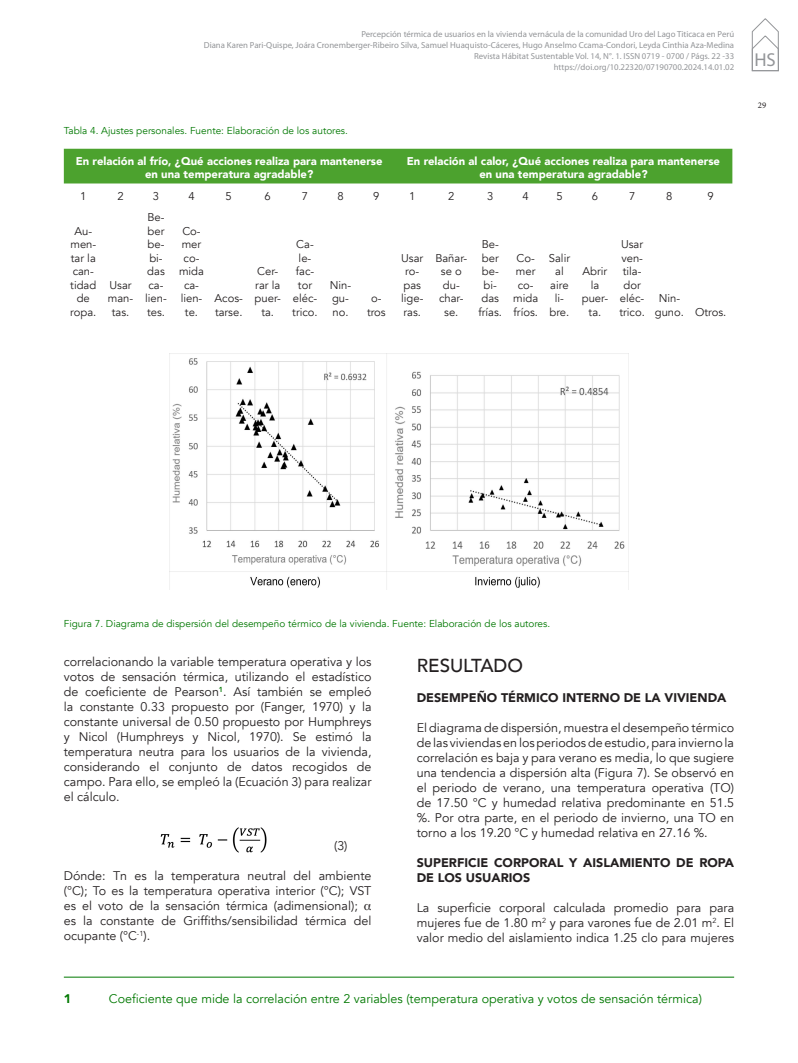
<style>
.page{position:relative;width:798px;height:1063px;background:#fff}
.page>*{position:absolute;margin:0;border:0;box-sizing:border-box;transform-origin:0 0}
._09_TITULOS_TEXTOS{font:500 18.75px "Avenir";color:#231f20}
.t1{font:18.75px "Myriad Pro";color:#939598}
._07_CUERPO_TEXTO{font:12.5px/15px "Avenir";color:#231f20;text-align:justify}
._15_NOTAS_AL_PIE{font:12.5px "Avenir";color:#007800}
._10_SUBTITULOS__2_2{font:900 12.5px/15px "Avenir";color:#231f20}
._15_NOTAS_AL_PIE-2{font:900 12.5px "Avenir";color:#007800}
._13_TEXTOS_TABLAS{font:11.25px/13.5px "Avenir";color:#231f20;text-align:center}
._12_TITULOS_TABLAS{font:900 11.25px/13.5px "Avenir";color:#fff;text-align:center}
._14_PIE_DE_FOTOS{font:10px "Avenir";color:#007800}
.t2{font:8.75px/11.2px "Myriad Pro";color:#939598;text-align:right}
.t3{font:8.75px "Minion Pro";color:#231f20}
.s1{font-family:"Times"}
</style>
<div class="page">
<svg style="left:751px;top:18px;width:27px;height:53px"></svg>
<div style="left:64px;top:149px;width:668px;height:34px;background:#4ca22e"></div>
<img style="left:169px;top:353px;width:459px;height:237px">
<hr style="left:64px;top:977px;width:669px;height:1px;background:#007800">
<img style="left:160px;top:827px;width:107px;height:26px">
<p class="t2" style="left:204px;top:28px;width:531px">Percepción térmica de usuarios en la vivienda vernácula de la comunidad Uro del Lago Titicaca en Perú<br>Diana Karen Pari-Quispe, Joára Cronemberger-Ribeiro Silva, Samuel Huaquisto-Cáceres, Hugo Anselmo Ccama-Condori, Leyda Cinthia Aza-Medina Revista Hábitat Sustentable Vol. 14, N°. 1. ISSN 0719 - 0700 / Págs. 22 -33<br>https://doi.org/10.22320/07190700.2024.14.01.02</p>
<p class="_14_PIE_DE_FOTOS" style="left:64px;top:125px;width:285px">Tabla 4. Ajustes personales. Fuente: Elaboración de los autores.</p>
<p class="_12_TITULOS_TABLAS" style="left:76px;top:154px;width:308px">En relación al frío, ¿Qué acciones realiza para mantenerse en una temperatura agradable?</p>
<p class="_12_TITULOS_TABLAS" style="left:406px;top:154px;width:314px">En relación al calor, ¿Qué acciones realiza para mantenerse en una temperatura agradable?</p>
<p class="_13_TEXTOS_TABLAS" style="left:80px;top:189px;width:8px">1</p>
<p class="_13_TEXTOS_TABLAS" style="left:117px;top:189px;width:8px">2</p>
<p class="_13_TEXTOS_TABLAS" style="left:153px;top:189px;width:8px">3</p>
<p class="_13_TEXTOS_TABLAS" style="left:188px;top:189px;width:8px">4</p>
<p class="_13_TEXTOS_TABLAS" style="left:225px;top:189px;width:8px">5</p>
<p class="_13_TEXTOS_TABLAS" style="left:264px;top:189px;width:8px">6</p>
<p class="_13_TEXTOS_TABLAS" style="left:302px;top:189px;width:8px">7</p>
<p class="_13_TEXTOS_TABLAS" style="left:337px;top:189px;width:8px">8</p>
<p class="_13_TEXTOS_TABLAS" style="left:373px;top:189px;width:8px">9</p>
<p class="_13_TEXTOS_TABLAS" style="left:409px;top:189px;width:8px">1</p>
<p class="_13_TEXTOS_TABLAS" style="left:448px;top:189px;width:8px">2</p>
<p class="_13_TEXTOS_TABLAS" style="left:487px;top:189px;width:8px">3</p>
<p class="_13_TEXTOS_TABLAS" style="left:522px;top:189px;width:8px">4</p>
<p class="_13_TEXTOS_TABLAS" style="left:556px;top:189px;width:8px">5</p>
<p class="_13_TEXTOS_TABLAS" style="left:591px;top:189px;width:8px">6</p>
<p class="_13_TEXTOS_TABLAS" style="left:628px;top:189px;width:8px">7</p>
<p class="_13_TEXTOS_TABLAS" style="left:666px;top:189px;width:8px">8</p>
<p class="_13_TEXTOS_TABLAS" style="left:707px;top:189px;width:8px">9</p>
<p class="_13_TEXTOS_TABLAS" style="left:70px;top:224px;width:28px">Au&shy;men&shy;tar la can&shy;tidad de ropa.</p>
<p class="_13_TEXTOS_TABLAS" style="left:145px;top:211px;width:23px">Be&shy;ber be&shy;bi&shy;das ca&shy;lien&shy;tes.</p>
<p class="_13_TEXTOS_TABLAS" style="left:179px;top:224px;width:26px">Co&shy;mer co&shy;mida ca&shy;lien&shy;te.</p>
<p class="_13_TEXTOS_TABLAS" style="left:292px;top:238px;width:27px">Ca&shy;le&shy;fac&shy;tor eléc&shy;trico.</p>
<p class="_13_TEXTOS_TABLAS" style="left:478px;top:238px;width:25px">Be&shy;ber be&shy;bi&shy;das frías.</p>
<p class="_13_TEXTOS_TABLAS" style="left:619px;top:238px;width:27px">Usar ven&shy;tila&shy;dor eléc&shy;trico.</p>
<p class="_13_TEXTOS_TABLAS" style="left:513px;top:251px;width:26px">Co&shy;mer co&shy;mida fríos.</p>
<p class="_13_TEXTOS_TABLAS" style="left:548px;top:251px;width:23px">Salir al aire li&shy;bre.</p>
<p class="_13_TEXTOS_TABLAS" style="left:401px;top:251px;width:24px">Usar ro&shy;pas lige&shy;ras.</p>
<p class="_13_TEXTOS_TABLAS" style="left:435px;top:251px;width:33px">Bañar&shy;se o du&shy;char&shy;se.</p>
<p class="_13_TEXTOS_TABLAS" style="left:581px;top:265px;width:28px">Abrir la puer&shy;ta.</p>
<p class="_13_TEXTOS_TABLAS" style="left:254px;top:265px;width:28px">Cer&shy;rar la puer&shy;ta.</p>
<p class="_13_TEXTOS_TABLAS" style="left:329px;top:278px;width:23px;text-align:left">Nin&shy;gu&shy;no.</p>
<p class="_13_TEXTOS_TABLAS" style="left:108px;top:278px;width:27px">Usar man&shy;tas.</p>
<p class="_13_TEXTOS_TABLAS" style="left:654px;top:292px;width:30px">Nin&shy;guno.</p>
<p class="_13_TEXTOS_TABLAS" style="left:214px;top:292px;width:30px;text-align:left">Acos&shy;tarse.</p>
<p class="_13_TEXTOS_TABLAS" style="left:367px;top:292px;width:20px">o&shy;tros</p>
<p class="_13_TEXTOS_TABLAS" style="left:694px;top:305px;width:33px">Otros.</p>
<h1 class="t1" style="left:754px;top:48px;width:23px">HS</h1>
<p class="t3" style="left:757px;top:99px;width:10px">29</p>
<p class="_14_PIE_DE_FOTOS" style="left:64px;top:617px;width:487px">Figura 7. Diagrama de dispersión del desempeño térmico de la vivienda. Fuente: Elaboración de los autores.</p>
<p class="_07_CUERPO_TEXTO" style="left:64px;top:654px;width:309px">correlacionando la variable temperatura operativa y los votos de sensación térmica, utilizando el estadístico de coeficiente de Pearson<sup>1</sup>. Así también se empleó la constante 0.33 propuesto por (Fanger, 1970) y la constante universal de 0.50 propuesto por Humphreys y Nicol (Humphreys y Nicol, 1970). Se estimó la temperatura neutra para los usuarios de la vivienda, considerando el conjunto de datos recogidos de campo. Para ello, se empleó la (Ecuación 3) para realizar el cálculo.</p>
<p class="_09_TITULOS_TEXTOS" style="left:416px;top:649px;width:108px">RESULTADO</p>
<p class="_10_SUBTITULOS__2_2" style="left:416px;top:690px;width:311px">DESEMPEÑO TÉRMICO INTERNO DE LA VIVIENDA</p>
<p class="_07_CUERPO_TEXTO" style="left:416px;top:721px;width:319px">El diagrama de dispersión, muestra el desempeño térmico de las viviendas en los periodos de estudio, para invierno la correlación es baja y para verano es media, lo que sugiere una tendencia a dispersión alta (Figura 7). Se observó en el periodo de verano, una temperatura operativa (TO) de 17.50 °C y humedad relativa predominante en 51.5 %. Por otra parte, en el periodo de invierno, una TO en torno a los 19.20 °C y humedad relativa en 27.16 %.</p>
<p class="_10_SUBTITULOS__2_2" style="left:416px;top:855px;width:319px">SUPERFICIE CORPORAL Y AISLAMIENTO DE ROPA<br>DE LOS USUARIOS</p>
<p class="_07_CUERPO_TEXTO" style="left:416px;top:901px;width:319px">La superficie corporal calculada promedio para para mujeres fue de 1.80 m<sup>2</sup> y para varones fue de 2.01 m<sup>2</sup>. El valor medio del aislamiento indica 1.25 clo para mujeres</p>
<p class="_07_CUERPO_TEXTO" style="left:334px;top:838px;width:15px">(3)</p>
<p class="_07_CUERPO_TEXTO" style="left:64px;top:868px;width:309px">Dónde: Tn es la temperatura neutral del ambiente (°C); To es la temperatura operativa interior (°C); VST es el voto de la sensación térmica (adimensional); <span class="s1">α </span>es la constante de Griffiths/sensibilidad térmica del ocupante (°C<sup>-1</sup>).</p>
<p class="_15_NOTAS_AL_PIE-2" style="left:64px;top:988px;width:9px">1</p>
<p class="_15_NOTAS_AL_PIE" style="left:109px;top:991px;width:594px">Coeficiente que mide la correlación entre 2 variables (temperatura operativa y votos de sensación térmica)</p>
</div>
